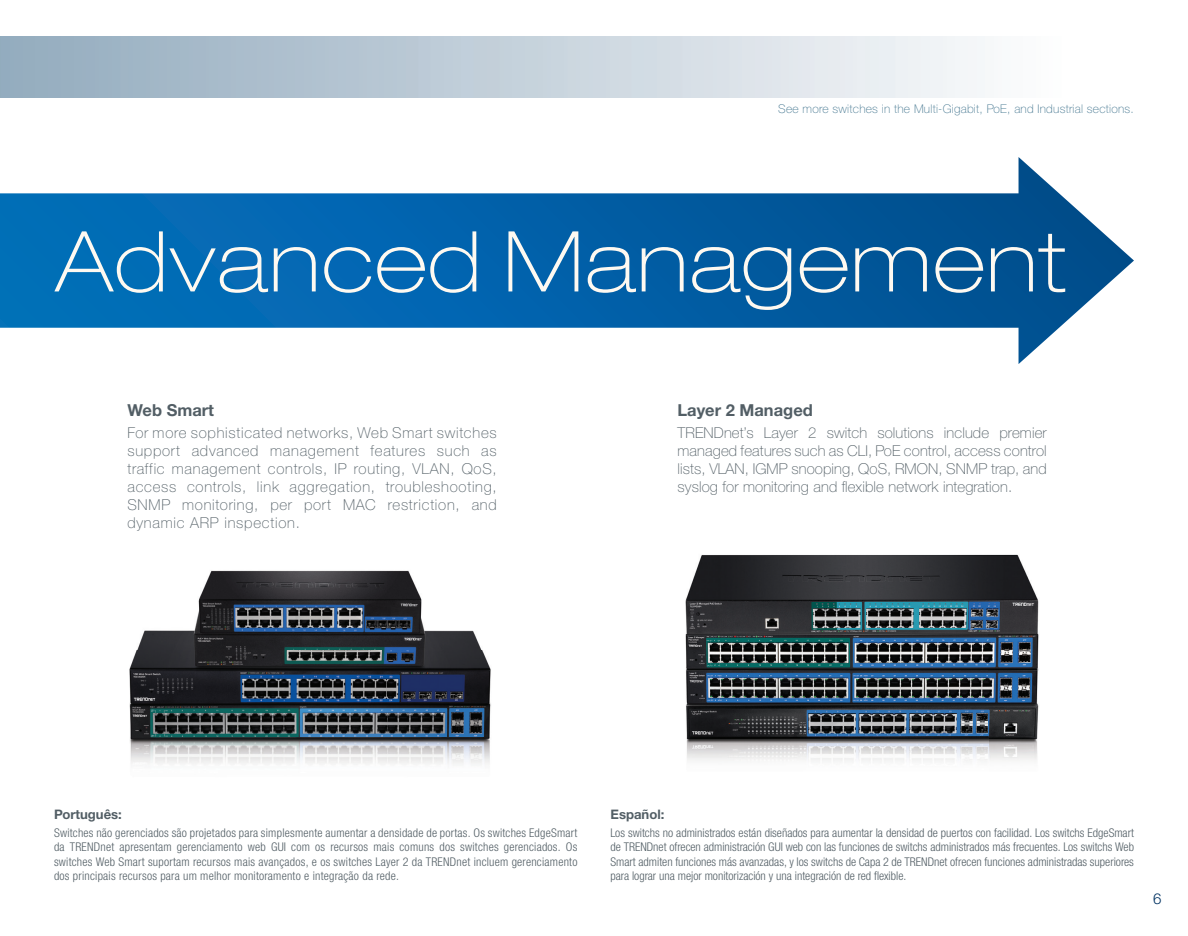
<style>
.page{position:relative;width:1188px;height:936px;background:#fff}
.page>*{position:absolute;margin:0;border:0;box-sizing:border-box;transform-origin:0 0}
.t1{font:100 expanded 84px "Helvetica Neue";letter-spacing:.02em;color:#fef9f1}
.t2{font:700 16.5px "Helvetica Neue LTW1 G";color:#525e65}
.t3{font:100 15px/18px "Helvetica Neue LTW1 G";letter-spacing:.02em;color:#525e65;text-align:justify}
.t4{font:300 15px "Helvetica Neue LTW1 G";color:#003262}
.t5{font:700 13.2px "Helvetica Neue LTW1 G";color:#525e65}
.t6{font:300 condensed 12px/14.2px "Helvetica Neue LTW1 G";color:#525e65;text-align:justify}
.t7{font:100 12px "Helvetica Neue LTW1 G";letter-spacing:.02em;color:#41748e}
</style>
<div class="page">
<svg style="left:0;top:157px;width:1134px;height:207px"></svg>
<img style="left:129px;top:570px;width:362px;height:195px">
<img style="left:685px;top:554px;width:354px;height:208px">
<p class="t7" style="left:778px;top:102px;width:357px">See more switches in the Multi-Gigabit, PoE, and Industrial sections.</p>
<h1 class="t1" style="left:55px;top:211px;width:1012px">Advanced Management</h1>
<h2 class="t2" style="left:127px;top:399px;width:88px">Web Smart</h2>
<p class="t3" style="left:127px;top:423px;width:371px">For more sophisticated networks, Web Smart switches support advanced management features such as traffic management controls, IP routing, VLAN, QoS, access controls, link aggregation, troubleshooting, SNMP monitoring, per port MAC restriction, and dynamic ARP inspection.</p>
<h2 class="t2" style="left:678px;top:399px;width:137px">Layer 2 Managed</h2>
<p class="t3" style="left:678px;top:423px;width:371px">TRENDnet’s Layer 2 switch solutions include premier managed features such as CLI, PoE control, access control lists, VLAN, IGMP snooping, QoS, RMON, SNMP trap, and syslog for monitoring and flexible network integration.</p>
<p class="t5" style="left:54px;top:805px;width:69px">Português:</p>
<p class="t6" style="left:54px;top:825px;width:525px">Switches não gerenciados são projetados para simplesmente aumentar a densidade de portas. Os switches EdgeSmart da TRENDnet apresentam gerenciamento web GUI com os recursos mais comuns dos switches gerenciados. Os switches Web Smart suportam recursos mais avançados, e os switches Layer 2 da TRENDnet incluem gerenciamento dos principais recursos para um melhor monitoramento e integração da rede.</p>
<p class="t5" style="left:611px;top:805px;width:55px">Español:</p>
<p class="t6" style="left:611px;top:825px;width:525px">Los switchs no administrados están diseñados para aumentar la densidad de puertos con facilidad. Los switchs EdgeSmart de TRENDnet ofrecen administración GUI web con las funciones de switchs administrados más frecuentes. Los switchs Web Smart admiten funciones más avanzadas, y los switchs de Capa 2 de TRENDnet ofrecen funciones administradas superiores para lograr una mejor monitorización y una integración de red flexible.</p>
<p class="t4" style="left:1153px;top:888px;width:10px">6</p>
</div>
